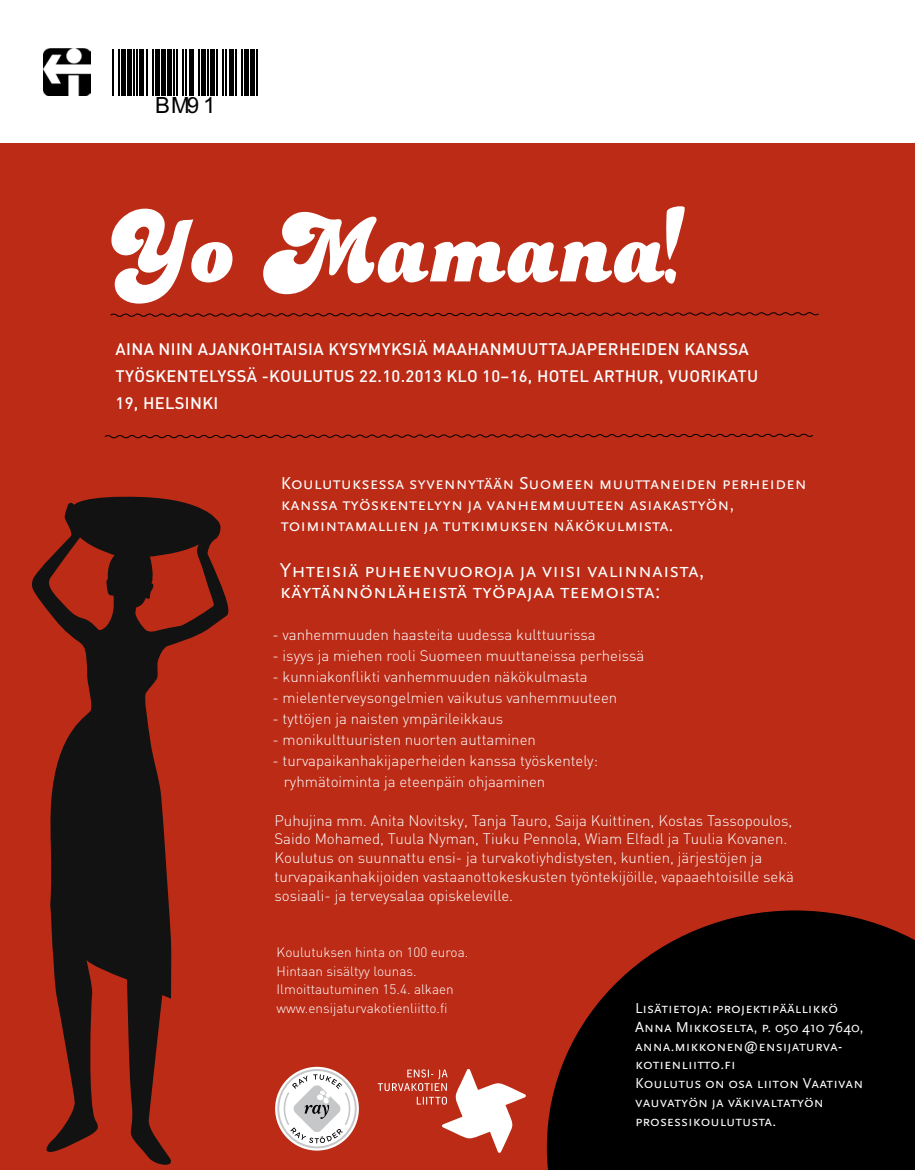
<style>
.page{position:relative;width:915px;height:1170px;background:#fff}
.page>*{position:absolute;margin:0;border:0;box-sizing:border-box;transform-origin:0 0}
.t1{font:102.15px "Dolphins";color:#fff}
.t2{font:22.35px "Arial";color:#000}
.t3{font:21px/21px "Scala Sans Caps";color:#fff}
.t4{font:18px/21px "Scala Sans Caps";color:#fff}
.t5{font:500 16.5px/27px "DIN";letter-spacing:.02em;color:#fff}
.t6{font:300 15px/18.8px "DIN";color:#fff}
.t7{font:15px/18.8px "Scala Sans Caps";color:#fff}
.t8{font:300 13.5px/18.8px "DIN";color:#fff}
.s1{font-family:"HVD Steinzeit Fill In"}
</style>
<div class="page">
<img style="left:43px;top:48px;width:47px;height:47px">
<svg style="left:112px;top:49px;width:146px;height:47px"></svg>
<hr style="left:112px;top:49px;width:1px;height:46px;background:#000">
<hr style="left:118px;top:49px;width:1px;height:46px;background:#000">
<hr style="left:121px;top:49px;width:4px;height:46px;background:#000">
<div style="left:127px;top:49px;width:5px;height:46px;background:#000"></div>
<hr style="left:133px;top:49px;width:2px;height:46px;background:#000">
<hr style="left:137px;top:49px;width:1px;height:46px;background:#000">
<hr style="left:140px;top:49px;width:4px;height:46px;background:#000">
<hr style="left:146px;top:49px;width:1px;height:46px;background:#000">
<hr style="left:152px;top:49px;width:1px;height:46px;background:#000">
<hr style="left:155px;top:49px;width:4px;height:46px;background:#000">
<hr style="left:161px;top:49px;width:4px;height:46px;background:#000">
<hr style="left:167px;top:49px;width:4px;height:46px;background:#000">
<hr style="left:173px;top:49px;width:2px;height:46px;background:#000">
<hr style="left:176px;top:49px;width:2px;height:46px;background:#000">
<hr style="left:183px;top:49px;width:1px;height:46px;background:#000">
<hr style="left:186px;top:49px;width:1px;height:46px;background:#000">
<hr style="left:189px;top:49px;width:4px;height:46px;background:#000">
<hr style="left:198px;top:49px;width:1px;height:46px;background:#000">
<hr style="left:201px;top:49px;width:4px;height:46px;background:#000">
<hr style="left:207px;top:49px;width:1px;height:46px;background:#000">
<hr style="left:210px;top:49px;width:4px;height:46px;background:#000">
<hr style="left:216px;top:49px;width:2px;height:46px;background:#000">
<hr style="left:223px;top:49px;width:1px;height:46px;background:#000">
<hr style="left:226px;top:49px;width:1px;height:46px;background:#000">
<hr style="left:229px;top:49px;width:4px;height:46px;background:#000">
<hr style="left:235px;top:49px;width:1px;height:46px;background:#000">
<hr style="left:241px;top:49px;width:1px;height:46px;background:#000">
<hr style="left:244px;top:49px;width:4px;height:46px;background:#000">
<hr style="left:250px;top:49px;width:4px;height:46px;background:#000">
<hr style="left:256px;top:49px;width:2px;height:46px;background:#000">
<div style="left:0;top:143px;width:914px;height:1026px;background:#bb2b16"></div>
<svg style="left:32px;top:496px;width:197px;height:669px"></svg>
<svg style="left:546px;top:910px;width:368px;height:259px"></svg>
<svg style="left:110px;top:312px;width:709px;height:5px"></svg>
<svg style="left:104px;top:433px;width:709px;height:6px"></svg>
<svg style="left:275px;top:1066px;width:84px;height:84px"></svg>
<svg style="left:277px;top:1068px;width:79px;height:80px"></svg>
<svg style="left:279px;top:1070px;width:75px;height:76px"></svg>
<svg style="left:283px;top:1074px;width:67px;height:69px;background:#dbd6d6"></svg>
<svg style="left:377px;top:1069px;width:149px;height:83px"></svg>
<h2 class="t2" style="left:155px;top:92px;width:62px">BM9 1</h2>
<h1 class="t1" style="left:102px;top:193px;width:588px">Yo Mamana<span class="s1">!</span></h1>
<p class="t5" style="left:116px;top:335px;width:644px">AINA NIIN AJANKOHTAISIA KYSYMYKSIÄ MAAHANMUUTTAJAPERHEIDEN KANSSA<br>TYÖSKENTELYSSÄ -KOULUTUS 22.10.2013 KLO 10–16, H OTEL ARTHUR, VUORIKATU<br>19, H ELSINKI</p>
<p class="t4" style="left:281px;top:473px;width:527px">Koulutuksessa syvennytään Suomeen muuttaneiden perheiden kanssa työskentelyyn ja vanhemmuuteen asiakastyön, toimintamallien ja tutkimuksen näkökulmista.</p>
<h3 class="t3" style="left:280px;top:560px;width:426px">Yhteisiä puheenvuoroja ja viisi valinnaista, käytännönläheistä työpajaa teemoista:</h3>
<p class="t6" style="left:272px;top:624px;width:325px">- vanhemmuuden haasteita uudessa kulttuurissa</p>
<p class="t6" style="left:272px;top:645px;width:373px">- isyys ja miehen rooli Suomeen muuttaneissa perheissä</p>
<p class="t6" style="left:272px;top:666px;width:317px">- kunniakonflikti vanhemmuuden näkökulmasta</p>
<p class="t6" style="left:272px;top:687px;width:346px">- mielenterveysongelmien vaikutus vanhemmuuteen</p>
<p class="t6" style="left:272px;top:708px;width:232px">- tyttöjen ja naisten ympärileikkaus</p>
<p class="t6" style="left:272px;top:729px;width:265px">- monikulttuuristen nuorten auttaminen</p>
<p class="t6" style="left:284px;top:749px;width:315px;line-height:21px;text-indent:-11px">- turvapaikanhakijaperheiden kanssa työskentely: ryhmätoiminta ja eteenpäin ohjaaminen</p>
<p class="t6" style="left:274px;top:810px;width:521px">Puhujina mm. Anita N ovitsky, Tanja Tauro, Saija Kuittinen, Kostas Tassopoulos, Saido Mohamed, Tuula Nyman, Tiuku Pennola, Wiam Elfadl ja Tuulia Kovanen.<br>Koulutus on suunnattu ensi- ja turvakotiyhdistysten, kuntien, järjestöjen ja turvapaikanhakijoiden vastaanottokeskusten työntekijöille, vapaaehtoisille sekä sosiaali- ja terveysalaa opiskeleville.</p>
<p class="t8" style="left:276px;top:942px;width:193px">Koulutuksen hinta on 100 euroa.<br>H intaan sisältyy lounas.<br>I lmoittautuminen 15.4. alkaen www.ensijaturvakotienliitto.fi</p>
<p class="t7" style="left:635px;top:998px;width:230px">Lisätietoja: projektipäällikkö<br>Anna Mikkoselta, p. 050 410 7640, anna.mikkonen@ensijaturva&shy;kotienliitto.fi<br>Koulutus on osa liiton Vaativan vauvatyön ja väkivaltatyön prosessikoulutusta.</p>
</div>
